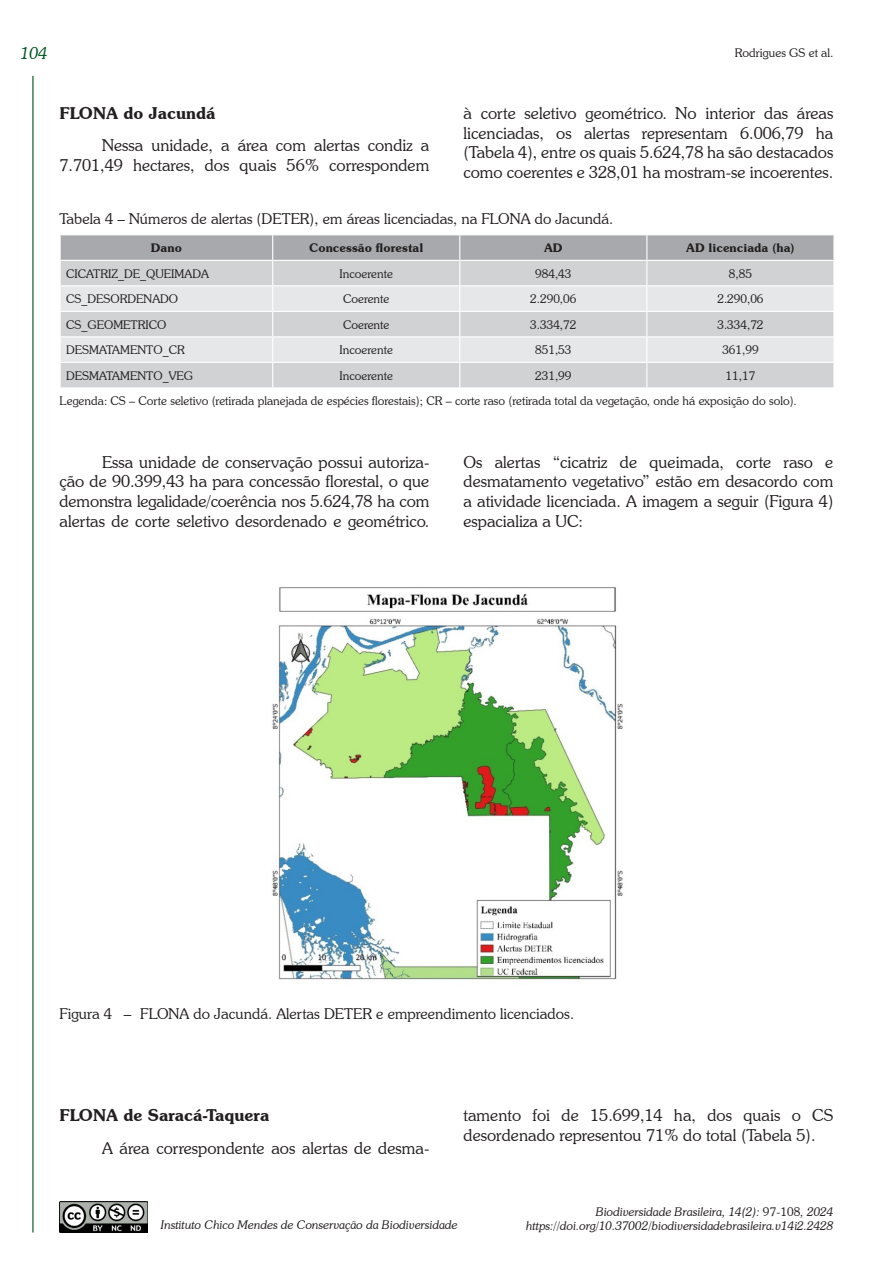
<style>
.page{position:relative;width:893px;height:1263px;background:#fff}
.page>*{position:absolute;margin:0;border:0;box-sizing:border-box;transform-origin:0 0}
.texto{font:300 16.5px/19.8px "Souvenir IT Cby BT";color:#231f20;text-align:justify}
.titulo_2{font:600 16.5px "Souvenir IT Cby BT";color:#231f20}
.t1{font:italic 300 16.5px "Souvenir IT Cby BT";color:#00531e}
.figura{font:300 15px "Souvenir IT Cby BT";color:#231f20}
.texto_tabela{font:300 12px "Souvenir IT Cby BT";color:#231f20}
.t2{font:italic 300 12px/14.4px "Souvenir IT Cby BT";color:#231f20;text-align:right}
.rodapé{font:300 12px "Souvenir IT Cby BT";color:#231f20}
.texto_tabela-2{font:600 12px "Souvenir IT Cby BT";color:#231f20}
.s1{font-style:normal}
</style>
<div class="page">
<hr style="left:32px;top:76px;width:2px;height:1156px;background:#00531e">
<img style="left:60px;top:1201px;width:88px;height:31px">
<svg style="left:60px;top:235px;width:774px;height:152px;background:#d3d4d6"></svg>
<hr style="left:833px;top:363px;width:2px;height:24px;background:#fff">
<img style="left:272px;top:587px;width:351px;height:393px">
<p class="t1" style="left:20px;top:43px;width:29px">104</p>
<p class="rodapé" style="left:735px;top:46px;width:100px">Rodrigues GS et al.</p>
<p class="texto" style="left:463px;top:103px;width:371px">à corte seletivo geométrico. No interior das áreas licenciadas, os alertas representam 6.006,79 ha (Tabela 4), entre os quais 5.624,78 ha são destacados como coerentes e 328,01 ha mostram-se incoerentes.</p>
<p class="figura" style="left:60px;top:209px;width:555px">Tabela 4 – Números de alertas (DETER), em áreas licenciadas, na FLONA do Jacundá.</p>
<p class="texto_tabela-2" style="left:151px;top:240px;width:32px">Dano</p>
<p class="texto_tabela-2" style="left:309px;top:240px;width:116px">Concessão florestal</p>
<p class="texto_tabela-2" style="left:544px;top:240px;width:20px">AD</p>
<p class="texto_tabela-2" style="left:686px;top:240px;width:110px">AD licenciada (ha)</p>
<p class="texto_tabela" style="left:66px;top:266px;width:144px">CICATRIZ_DE_QUEIMADA</p>
<p class="texto_tabela" style="left:340px;top:266px;width:55px">Incoerente</p>
<p class="texto_tabela" style="left:535px;top:266px;width:38px">984,43</p>
<p class="texto_tabela" style="left:729px;top:266px;width:25px">8,85</p>
<p class="texto_tabela" style="left:66px;top:292px;width:114px">CS_DESORDENADO</p>
<p class="texto_tabela" style="left:343px;top:292px;width:48px">Coerente</p>
<p class="texto_tabela" style="left:530px;top:292px;width:48px">2.290,06</p>
<p class="texto_tabela" style="left:717px;top:292px;width:48px">2.290,06</p>
<p class="texto_tabela" style="left:66px;top:317px;width:102px">CS_GEOMETRICO</p>
<p class="texto_tabela" style="left:343px;top:317px;width:48px">Coerente</p>
<p class="texto_tabela" style="left:530px;top:317px;width:48px">3.334,72</p>
<p class="texto_tabela" style="left:717px;top:317px;width:48px">3.334,72</p>
<p class="texto_tabela" style="left:66px;top:343px;width:120px">DESMATAMENTO_CR</p>
<p class="texto_tabela" style="left:340px;top:343px;width:55px">Incoerente</p>
<p class="texto_tabela" style="left:535px;top:343px;width:38px">851,53</p>
<p class="texto_tabela" style="left:722px;top:343px;width:38px">361,99</p>
<p class="texto_tabela" style="left:66px;top:368px;width:129px">DESMATAMENTO_VEG</p>
<p class="texto_tabela" style="left:340px;top:368px;width:55px">Incoerente</p>
<p class="texto_tabela" style="left:535px;top:368px;width:38px">231,99</p>
<p class="texto_tabela" style="left:726px;top:368px;width:31px">11,17</p>
<p class="rodapé" style="left:60px;top:394px;width:739px">Legenda: CS – Corte seletivo (retirada planejada de espécies florestais); CR – corte raso (retirada total da vegetação, onde há exposição do solo).</p>
<p class="titulo_2" style="left:60px;top:103px;width:158px">FLONA do Jacundá</p>
<p class="texto" style="left:60px;top:135px;width:371px;text-align:right">Nessa unidade, a área com alertas condiz a<br>7.701,49 hectares, dos quais 56% correspondem</p>
<p class="texto" style="left:60px;top:452px;width:371px;text-indent:43px">Essa unidade de conservação possui autoriza&shy;ção de 90.399,43 ha para concessão florestal, o que demonstra legalidade/coerência nos 5.624,78 ha com alertas de corte seletivo desordenado e geométrico.</p>
<p class="texto" style="left:463px;top:452px;width:371px">Os alertas “cicatriz de queimada, corte raso e desmatamento vegetativo” estão em desacordo com a atividade licenciada. A imagem a seguir (Figura 4) espacializa a UC:</p>
<p class="figura" style="left:60px;top:1005px;width:516px">Figura 4 – FLONA do Jacundá. Alertas DETER e empreendimento licenciados.</p>
<p class="titulo_2" style="left:60px;top:1105px;width:211px">FLONA de Saracá-Taquera</p>
<p class="texto" style="left:102px;top:1138px;width:329px">A área correspondente aos alertas de desma-</p>
<p class="texto" style="left:463px;top:1105px;width:371px">tamento foi de 15.699,14 ha, dos quais o CS desordenado representou 71% do total (Tabela 5).</p>
<p class="t2" style="left:161px;top:1217px;width:298px">Instituto Chico Mendes de Conservação da Biodiversidade</p>
<p class="t2" style="left:526px;top:1204px;width:309px">Biodiversidade Brasileira, 14(2): <span class="s1">97-108</span>, 2024 https://doi.org/10.37002/biodiversidadebrasileira.v14i2.2428</p>
</div>
